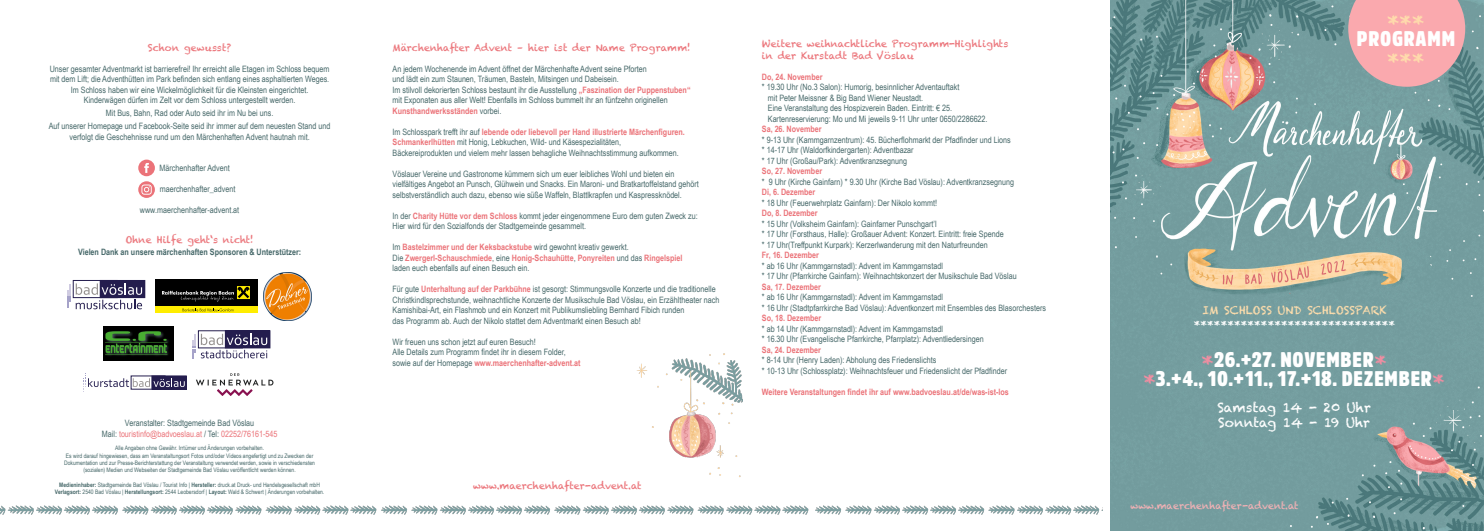
<style>
.page{position:relative;width:1484px;height:531px;background:#fff}
.page>*{position:absolute;margin:0;border:0;box-sizing:border-box;transform-origin:0 0}
.t1{font:900 21px/19.2px "Amsi Pro Cond";letter-spacing:.04em;color:#fff;text-align:center}
.t2{font:21px "Chalkduster";color:#ffdbac}
.t3{font:13.12px/14.9px "Chalkduster";color:#fff}
.t4{font:11.2px "Chalkduster";color:#fff}
.t5{font:11.2px "Chalkduster";color:#feddac}
.t6{font:9.71px/11.6px "Chalkduster";color:#eb7379}
.t7{font:9.71px "Chalkduster";letter-spacing:-.01em;color:#f3b1b5}
.t8{font:8.75px/10.5px "Arial Narrow";color:#466869}
.t9{font:700 8.75px/10.5px "Arial Narrow";color:#eb7379}
.t10{font:700 8.75px "Arial Narrow";color:#466869}
.t11{font:6.12px/7.4px "Arial Narrow";color:#466869;text-align:center}
.s1{color:#eb7379}
.s2{font-weight:700}
.s3{font-weight:700;color:#eb7379}
.s4{font-weight:400;color:#466869}
.s5{font-family:"Chalkduster";font-weight:400;color:#ee8ea2}
</style>
<div class="page">
<img style="left:381px;top:505px;width:428px;height:10px">
<img style="left:0;top:505px;width:377px;height:10px">
<img style="left:815px;top:505px;width:287px;height:10px">
<img style="left:1110px;top:0;width:373px;height:531px">
<svg style="left:196px;top:373px;width:77px;height:23px"></svg>
<div style="left:138px;top:160px;width:17px;height:16px;background:#eb7379;border-radius:50%"></div>
<svg style="left:144px;top:163px;width:5px;height:10px"></svg>
<img style="left:103px;top:326px;width:70px;height:34px">
<svg style="left:227px;top:333px;width:41px;height:13px"></svg>
<div style="left:225px;top:331px;width:45px;height:17px;border:1px solid #241d4e"></div>
<svg style="left:193px;top:334px;width:74px;height:24px"></svg>
<div style="left:155px;top:279px;width:102px;height:27px;background:#000"></div>
<svg style="left:155px;top:306px;width:102px;height:7px"></svg>
<svg style="left:162px;top:286px;width:92px;height:25px"></svg>
<img style="left:264px;top:273px;width:48px;height:48px">
<div style="left:73px;top:280px;width:44px;height:18px;border:1px solid #241d4e"></div>
<div style="left:100px;top:280px;width:45px;height:17px;background:#241d4e"></div>
<svg style="left:68px;top:283px;width:74px;height:26px"></svg>
<svg style="left:1348px;top:0;width:116px;height:87px;background:#e3a6aa"></svg>
<img style="left:637px;top:353px;width:105px;height:124px">
<svg style="left:138px;top:181px;width:17px;height:17px"></svg>
<div style="left:152px;top:376px;width:34px;height:13px;border:1px solid #241d4e"></div>
<svg style="left:83px;top:373px;width:102px;height:19px"></svg>
<p class="t6" style="left:148px;top:41px;width:85px">Schon gewusst?</p>
<p class="t8" style="left:50px;top:63px;width:281px;text-align:center">Unser gesamter Adventmarkt ist barrierefrei! Ihr erreicht alle Etagen im Schloss bequem mit dem Lift; die Adventhütten im Park befinden sich entlang eines asphaltierten Weges.<br>Im Schloss haben wir eine Wickelmöglichkeit für die Kleinsten eingerichtet.<br>Kinderwägen dürfen im Zelt vor dem Schloss untergestellt werden.</p>
<p class="t8" style="left:49px;top:106px;width:283px;line-height:13.1px;text-align:center">Mit Bus, Bahn, Rad oder Auto seid ihr im Nu bei uns.<br>Auf unserer Homepage und Facebook-Seite seid ihr immer auf dem neuesten Stand und</p>
<p class="t8" style="left:69px;top:131px;width:242px">verfolgt die Geschehnisse rund um den Märchenhaften Advent hautnah mit.</p>
<p class="t8" style="left:159px;top:163px;width:72px">Märchenhafter Advent</p>
<p class="t8" style="left:160px;top:184px;width:77px">maerchenhafter_advent</p>
<p class="t8" style="left:140px;top:205px;width:101px">www.maerchenhafter-advent.at</p>
<p class="t6" style="left:125px;top:234px;width:130px">Ohne Hilfe geht‘s nicht!</p>
<p class="t10" style="left:78px;top:245px;width:225px">Vielen Dank an unsere märchenhaften Sponsoren &amp; Unterstützer:</p>
<p class="t8" style="left:102px;top:417px;width:177px;text-align:center">Veranstalter: Stadtgemeinde Bad Vöslau<br>Mail: <span class="s1">touristinfo@badvoeslau.at</span> / Tel: <span class="s1">02252/76161-545</span></p>
<p class="t11" style="left:64px;top:444px;width:252px">Alle Angaben ohne Gewähr. Irrtümer und Änderungen vorbehalten.<br>Es wird darauf hingewiesen, dass am Veranstaltungsort Fotos und/oder Videos angefertigt und zu Zwecken der Dokumentation und zur Presse-Berichterstattung der Veranstaltung verwendet werden, sowie in verschiedensten (sozialen) Medien und Webseiten der Stadtgemeinde Bad Vöslau veröffentlicht werden können.</p>
<p class="t11" style="left:55px;top:481px;width:271px"><span class="s2">Medieninhaber:</span> Stadtgemeinde Bad Vöslau / Tourist Info | <span class="s2">Hersteller:</span> druck.at Druck- und Handelsgesellschaft mbH<br><span class="s2">Verlagsort:</span> 2540 Bad Vöslau | <span class="s2">Herstellungsort:</span> 2544 Leobersdorf | <span class="s2">Layout:</span> Wald &amp; Schwert | Änderungen vorbehalten.</p>
<p class="t6" style="left:392px;top:41px;width:299px">Märchenhafter Advent – hier ist der Name Programm!</p>
<p class="t8" style="left:392px;top:63px;width:299px">An jedem Wochenende im Advent öffnet der Märchenhafte Advent seine Pforten<br>und lädt ein zum Staunen, Träumen, Basteln, Mitsingen und Dabeisein.<br>Im stilvoll dekorierten Schloss bestaunt ihr die Ausstellung <span class="s3">„Faszination der Puppenstuben“ </span>mit Exponaten aus aller Welt! Ebenfalls im Schloss bummelt ihr an fünfzehn originellen <span class="s3">Kunsthandwerksständen</span> vorbei.</p>
<p class="t8" style="left:392px;top:126px;width:294px">Im Schlosspark trefft ihr auf <span class="s3">lebende oder liebevoll per Hand illustrierte Märchenfiguren.<br>Schmankerlhütten</span> mit Honig, Lebkuchen, Wild- und Käsespezialitäten,<br>Bäckereiprodukten und vielem mehr lassen behagliche Weihnachtsstimmung aufkommen.</p>
<p class="t8" style="left:392px;top:168px;width:308px">Vöslauer Vereine und Gastronome kümmern sich um euer leibliches Wohl und bieten ein vielfältiges Angebot an Punsch, Glühwein und Snacks. Ein Maroni- und Bratkartoffelstand gehört selbstverständlich auch dazu, ebenso wie süße Waffeln, Blattlkrapfen und Kaspressknödel.</p>
<p class="t8" style="left:392px;top:210px;width:307px">In der <span class="s3">Charity Hütte vor dem Schloss</span> kommt jeder eingenommene Euro dem guten Zweck zu:<br>Hier wird für den Sozialfonds der Stadtgemeinde gesammelt.</p>
<p class="t9" style="left:392px;top:241px;width:291px"><span class="s4">Im</span> Bastelzimmer und der Keksbackstube <span class="s4">wird gewohnt kreativ gewerkt.<br>Die</span> Zwergerl-Schauschmiede<span class="s4">, eine</span> Honig-Schauhütte<span class="s4">,</span> Ponyreiten <span class="s4">und das</span> Ringelspiel <span class="s4">laden euch ebenfalls auf einen Besuch ein.</span></p>
<p class="t8" style="left:392px;top:283px;width:328px">Für gute <span class="s3">Unterhaltung auf der Parkbühne</span> ist gesorgt: Stimmungsvolle Konzerte und die traditionelle Christkindlsprechstunde, weihnachtliche Konzerte der Musikschule Bad Vöslau, ein Erzähltheater nach Kamishibai-Art, ein Flashmob und ein Konzert mit Publikumsliebling Bernhard Fibich runden<br>das Programm ab. Auch der Nikolo stattet dem Adventmarkt einen Besuch ab!</p>
<p class="t8" style="left:392px;top:336px;width:189px">Wir freuen uns schon jetzt auf euren Besuch!<br>Alle Details zum Programm findet ihr in diesem Folder, sowie auf der Homepage <span class="s3">www.maerchenhafter-advent.at</span></p>
<p class="t6" style="left:473px;top:479px;width:170px">www.maerchenhafter-advent.at</p>
<p class="t6" style="left:762px;top:38px;width:248px">Weitere weihnachtliche Programm-Highlights in der Kurstadt Bad Vöslau</p>
<p class="t9" style="left:762px;top:71px;width:62px">Do, 24. November</p>
<p class="t8" style="left:767px;top:82px;width:221px;text-indent:-6px">* 19.30 Uhr (No.3 Salon): Humorig, besinnlicher Adventauftakt<br>mit Peter Meissner &amp; Big Band Wiener Neustadt.<br>Eine Veranstaltung des Hospizverein Baden. Eintritt: € 25.<br>Kartenreservierung: Mo und Mi jeweils 9-11 Uhr unter 0650/2286622.</p>
<p class="t9" style="left:762px;top:124px;width:61px">Sa, 26. November</p>
<p class="t8" style="left:762px;top:134px;width:250px">* 9-13 Uhr (Kammgarnzentrum): 45. Bücherflohmarkt der Pfadfinder und Lions * 14-17 Uhr (Waldorfkindergarten): Adventbazar<br>* 17 Uhr (Großau/Park): Adventkranzsegnung</p>
<p class="t9" style="left:762px;top:166px;width:62px">So, 27. November</p>
<p class="t8" style="left:762px;top:176px;width:254px">* 9 Uhr (Kirche Gainfarn) * 9.30 Uhr (Kirche Bad Vöslau): Adventkranzsegnung</p>
<p class="t9" style="left:762px;top:187px;width:55px">Di, 6. Dezember</p>
<p class="t8" style="left:762px;top:197px;width:177px">* 18 Uhr (Feuerwehrplatz Gainfarn): Der Nikolo kommt!</p>
<p class="t9" style="left:762px;top:208px;width:57px">Do, 8. Dezember</p>
<p class="t8" style="left:762px;top:218px;width:243px">* 15 Uhr (Volksheim Gainfarn): Gainfarner Punschgart’l<br>* 17 Uhr (Forsthaus, Halle): Großauer Advent: Konzert. Eintritt: freie Spende * 17 Uhr(Treffpunkt Kurpark): Kerzerlwanderung mit den Naturfreunden</p>
<p class="t9" style="left:762px;top:250px;width:59px">Fr, 16. Dezember</p>
<p class="t8" style="left:762px;top:260px;width:256px">* ab 16 Uhr (Kammgarnstadl): Advent im Kammgarnstadl<br>* 17 Uhr (Pfarrkirche Gainfarn): Weihnachtskonzert der Musikschule Bad Vöslau</p>
<p class="t9" style="left:762px;top:281px;width:61px">Sa, 17. Dezember</p>
<p class="t8" style="left:762px;top:292px;width:285px">* ab 16 Uhr (Kammgarnstadl): Advent im Kammgarnstadl<br>* 16 Uhr (Stadtpfarrkirche Bad Vöslau): Adventkonzert mit Ensembles des Blasorchesters</p>
<p class="t9" style="left:762px;top:313px;width:61px">So, 18. Dezember</p>
<p class="t8" style="left:762px;top:323px;width:223px">* ab 14 Uhr (Kammgarnstadl): Advent im Kammgarnstadl<br>* 16.30 Uhr (Evangelische Pfarrkirche, Pfarrplatz): Adventliedersingen</p>
<p class="t9" style="left:762px;top:344px;width:61px">Sa, 24. Dezember</p>
<p class="t8" style="left:762px;top:355px;width:247px">* 8-14 Uhr (Henry Laden): Abholung des Friedenslichts<br>* 10-13 Uhr (Schlossplatz): Weihnachtsfeuer und Friedenslicht der Pfadfinder</p>
<p class="t9" style="left:762px;top:386px;width:248px">Weitere Veranstaltungen findet ihr auf www.badvoeslau.at/de/was-ist-los</p>
<h1 class="t2" style="left:1386px;top:7px;width:39px">***</h1>
<h1 class="t1" style="left:1356px;top:28px;width:100px">PROGRAMM</h1>
<h1 class="t2" style="left:1386px;top:46px;width:39px">***</h1>
<p class="t5" style="left:1202px;top:303px;width:186px">IM SCHLOSS UND SCHLOSSPARK</p>
<p class="t4" style="left:1193px;top:316px;width:203px">******************************</p>
<h1 class="t1" style="left:1143px;top:349px;width:303px"><span class="s5">*</span>26.+27. NOVEMBER<span class="s5">*<br>*</span>3.+4., 10.+11., 17.+18. DEZEMBER<span class="s5">*</span></h1>
<h2 class="t3" style="left:1217px;top:400px;width:155px">Samstag 14 - 20 Uhr<br>Sonntag 14 - 19 Uhr</h2>
<p class="t7" style="left:1130px;top:500px;width:170px">www.maerchenhafter-advent.at</p>
</div>
